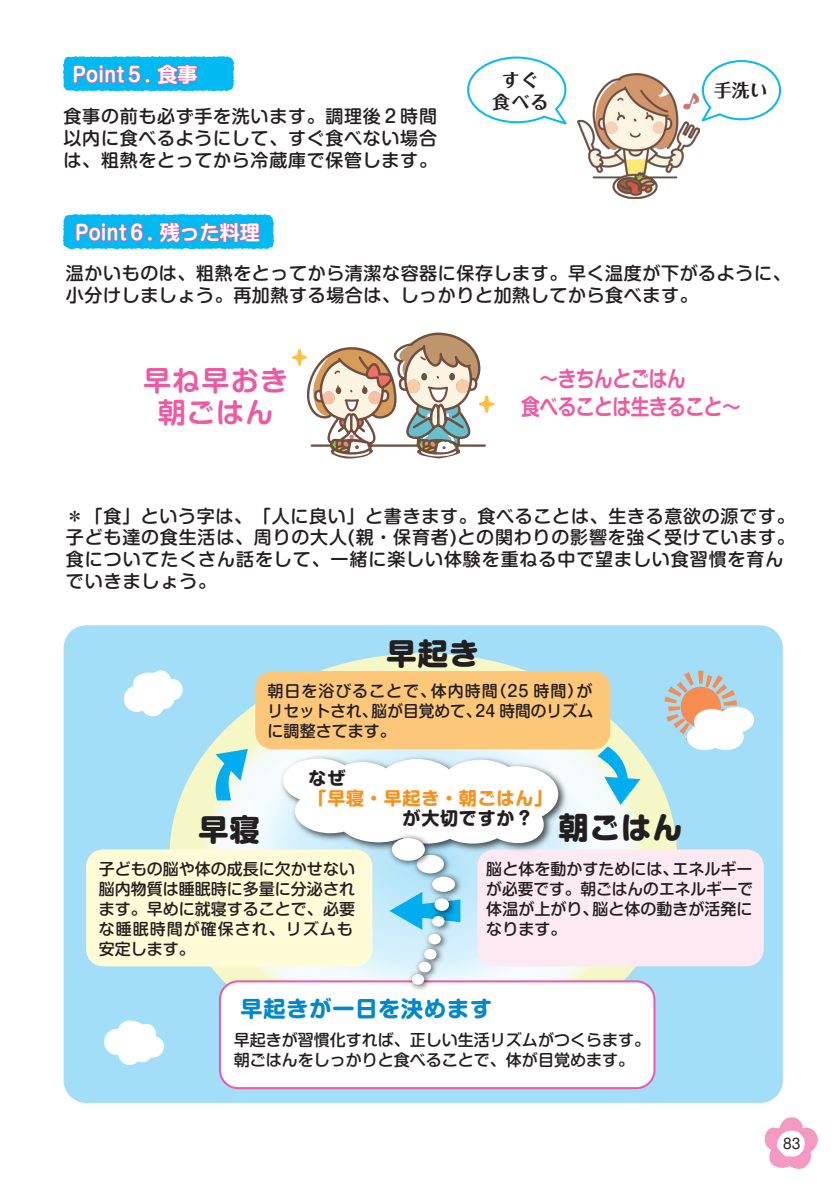
<style>
.page{position:relative;width:840px;height:1191px;background:#fff}
.page>*{position:absolute;margin:0;border:0;box-sizing:border-box;transform-origin:0 0}
.t1{font:800 30px "Shin M Go Pro";letter-spacing:.045em;color:#231f20}
.t2{font:700 28px/32px "Shin M Go Pro De";letter-spacing:.045em;color:#ef59a1;text-align:center}
.t3{font:700 22px/28px "Shin M Go Pro De";letter-spacing:-.025em;color:#ef59a1;text-align:center;scale:.85 1}
.t4{font:700 22px "Shin M Go Pro";letter-spacing:.045em;color:#0088ce}
.t5{font:700 20px "Shin M Go Pro De";color:#fff;scale:.9 1}
.t6{font:500 18px/21.6px "Shin M Go Pro";letter-spacing:.04em;color:#231f20}
.t7{font:700 18px "Shin M Go Pro";letter-spacing:.045em;color:#231f20}
.t8{font:700 18px "Shin M Go Pro";letter-spacing:.045em;color:#f6911e}
.t9{font:700 18px/22px "Folk Pro";letter-spacing:.06em;color:#231f20;text-align:center}
.t10{font:500 16px/20px "Shin M Go Pro";color:#231f20}
.t11{font:14px "Shin M Go Pro";color:#231f20}
</style>
<div class="page">
<svg style="left:63px;top:56px;width:171px;height:35px;background:#33abe3"></svg>
<svg style="left:63px;top:214px;width:211px;height:35px;background:#3ca7e0"></svg>
<svg style="left:467px;top:56px;width:100px;height:69px"></svg>
<svg style="left:701px;top:60px;width:80px;height:62px"></svg>
<img style="left:577px;top:74px;width:122px;height:124px">
<div style="left:64px;top:625px;width:718px;height:478px;background:#a2def8;border-radius:23px"></div>
<svg style="left:169px;top:653px;width:507px;height:405px"></svg>
<div style="left:219px;top:980px;width:436px;height:109px;background:#fff"></div>
<div style="left:86px;top:849px;width:286px;height:117px;background:#fffbd6;border-radius:17px"></div>
<div style="left:477px;top:849px;width:286px;height:117px;background:#fce9f1;border-radius:17px"></div>
<div style="left:255px;top:671px;width:355px;height:78px;background:#fdc77a;border-radius:17px"></div>
<svg style="left:664px;top:670px;width:89px;height:80px"></svg>
<svg style="left:124px;top:670px;width:58px;height:46px"></svg>
<svg style="left:104px;top:1020px;width:60px;height:45px"></svg>
<svg style="left:212px;top:749px;width:36px;height:51px;background:#7bd3e6"></svg>
<svg style="left:597px;top:746px;width:43px;height:59px;background:#9cdde1"></svg>
<svg style="left:389px;top:892px;width:71px;height:38px"></svg>
<img style="left:277px;top:752px;width:293px;height:103px">
<svg style="left:283px;top:758px;width:275px;height:88px;background:#f2f6f8"></svg>
<img style="left:404px;top:966px;width:31px;height:28px">
<div style="left:411px;top:974px;width:13px;height:10px;background:#fff;border-radius:50%"></div>
<svg style="left:292px;top:332px;width:202px;height:127px"></svg>
<img style="left:411px;top:954px;width:30px;height:28px">
<div style="left:418px;top:961px;width:13px;height:11px;background:#fff;border-radius:50%"></div>
<img style="left:417px;top:941px;width:30px;height:28px">
<div style="left:424px;top:949px;width:12px;height:10px;background:#fff;border-radius:50%"></div>
<img style="left:421px;top:926px;width:30px;height:28px">
<div style="left:428px;top:933px;width:12px;height:11px;background:#fff;border-radius:50%"></div>
<img style="left:425px;top:908px;width:30px;height:28px">
<div style="left:432px;top:916px;width:12px;height:10px;background:#fff;border-radius:50%"></div>
<img style="left:427px;top:902px;width:32px;height:19px">
<div style="left:434px;top:898px;width:15px;height:13px;background:#fff;border-radius:50%"></div>
<img style="left:425px;top:869px;width:40px;height:33px">
<div style="left:432px;top:876px;width:23px;height:16px;background:#fff;border-radius:50%"></div>
<img style="left:409px;top:847px;width:45px;height:36px">
<div style="left:416px;top:855px;width:27px;height:18px;background:#fff;border-radius:50%"></div>
<img style="left:384px;top:830px;width:51px;height:41px">
<div style="left:391px;top:838px;width:33px;height:22px;background:#fff;border-radius:50%"></div>
<svg style="left:764px;top:1117px;width:53px;height:52px"></svg>
<p class="t5" style="left:73px;top:58px;width:140px">Point５. 食事</p>
<p class="t6" style="left:64px;top:104px;width:374px;text-align:justify">食事の前も必ず手を洗います。調理後２時間以内に食べるようにして、すぐ食べない場合は、粗熱をとってから冷蔵庫で保管します。</p>
<p class="t5" style="left:75px;top:216px;width:207px">Point６. 残った料理</p>
<p class="t9" style="left:492px;top:66px;width:58px">すぐ食べる</p>
<p class="t9" style="left:713px;top:76px;width:55px">手洗い</p>
<p class="t6" style="left:66px;top:261px;width:725px">温かいものは、粗熱をとってから清潔な容器に保存します。早く温度が下がるように、小分けしましょう。再加熱する場合は、しっかりと加熱してから食べます。</p>
<h2 class="t2" style="left:143px;top:361px;width:146px">早ね早おき朝ごはん</h2>
<p class="t3" style="left:484px;top:362px;width:302px">～きちんとごはん<br>　　食べることは生きること～</p>
<p class="t6" style="left:66px;top:503px;width:730px">＊「食」という字は、「人に良い」と書きます。食べることは、生きる意欲の源です。子ども達の食生活は、周りの大人(親・保育者)との関わりの影響を強く受けています。食についてたくさん話をして、一緒に楽しい体験を重ねる中で望ましい食習慣を育んでいきましょう。</p>
<h1 class="t1" style="left:386px;top:629px;width:94px">早起き</h1>
<p class="t10" style="left:267px;top:679px;width:327px;text-align:justify">朝日を浴びることで、体内時間（25 時間）がリセットされ、脳が目覚めて、24 時間のリズムに調整さてます。</p>
<h1 class="t1" style="left:198px;top:804px;width:63px">早寝</h1>
<p class="t7" style="left:308px;top:763px;width:38px">なぜ</p>
<p class="t8" style="left:308px;top:783px;width:245px">「早寝・早起き・朝ごはん」</p>
<p class="t7" style="left:308px;top:803px;width:226px">　　　　　が大切ですか？</p>
<h1 class="t1" style="left:558px;top:803px;width:125px">朝ごはん</h1>
<p class="t10" style="left:99px;top:857px;width:258px">子どもの脳や体の成長に欠かせない脳内物質は睡眠時に多量に分泌されます。早めに就寝することで、必要な睡眠時間が確保され、リズムも安定します。</p>
<p class="t10" style="left:486px;top:857px;width:268px;text-align:justify">脳と体を動かすためには、エネルギーが必要です。朝ごはんのエネルギーで体温が上がり、脳と体の動きが活発になります。</p>
<p class="t4" style="left:240px;top:990px;width:253px">早起きが一日を決めます</p>
<p class="t10" style="left:233px;top:1028px;width:417px">早起きが習慣化すれば、正しい生活リズムがつくらます。朝ごはんをしっかりと食べることで、体が目覚めます。</p>
<p class="t11" style="left:782px;top:1132px;width:19px">83</p>
</div>
